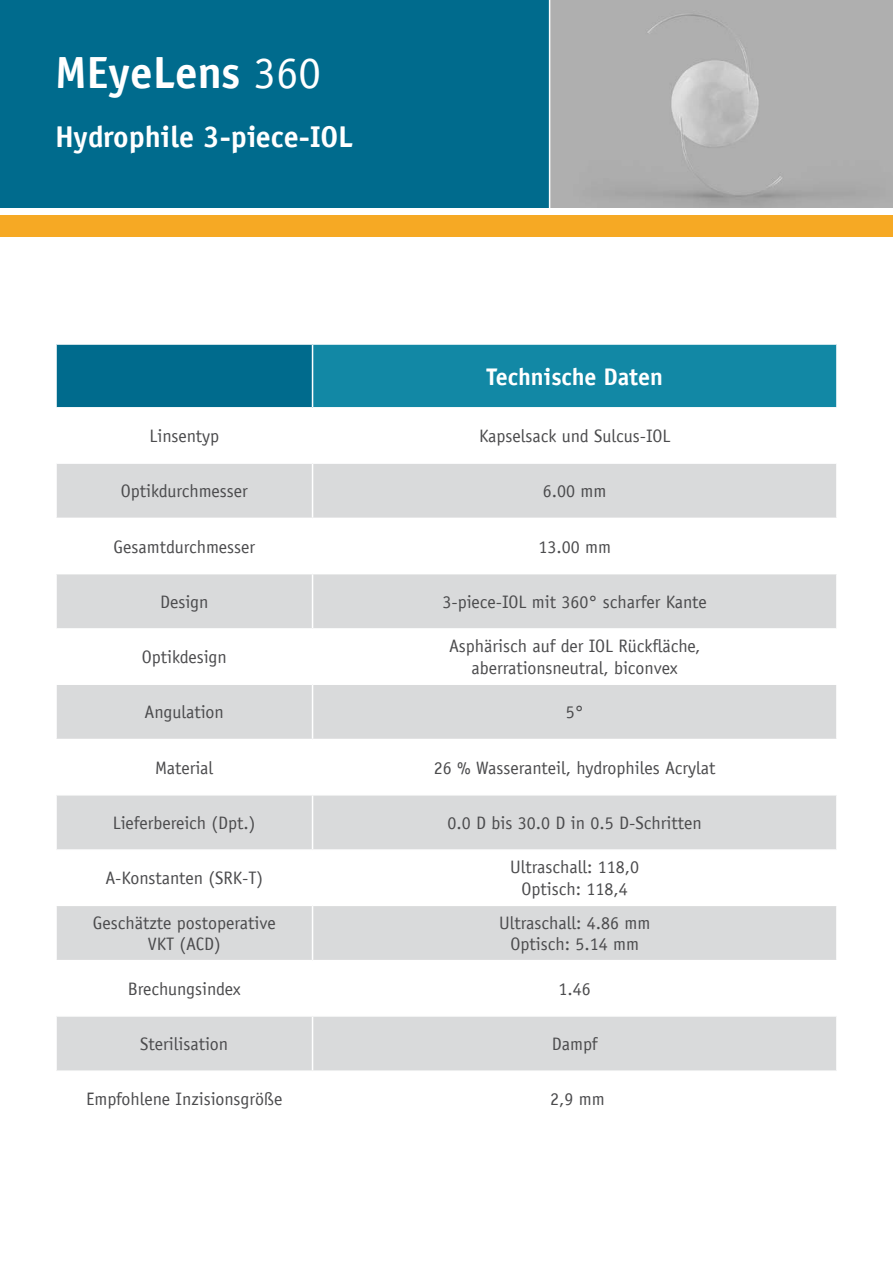
<style>
.page{position:relative;width:893px;height:1263px;background:#fff}
.page>*{position:absolute;margin:0;border:0;box-sizing:border-box;transform-origin:0 0}
.t1{font:700 45px "Officina Sans LT";color:#fff}
.t2{font:700 30px "Officina Sans LT";color:#fff}
.t3{font:700 24px "Officina Sans LT";color:#fff}
.t4{font:18px/21.6px "Officina Sans LT";color:#4b4b4d;text-align:center}
.s1{font-weight:400}
</style>
<div class="page">
<div style="left:0;top:0;width:893px;height:207px;background:#006b8d"></div>
<div style="left:56px;top:344px;width:257px;height:64px;background:#006b8d"></div>
<div style="left:313px;top:344px;width:524px;height:64px;background:#1288a5"></div>
<svg style="left:57px;top:464px;width:779px;height:606px;fill:#d9dadb"></svg>
<hr style="left:55px;top:407px;width:258px;height:2px;background:#fff">
<hr style="left:313px;top:407px;width:525px;height:2px;background:#fff">
<hr style="left:55px;top:343px;width:258px;height:2px;background:#fff">
<hr style="left:55px;top:345px;width:2px;height:62px;background:#fff">
<hr style="left:312px;top:464px;width:1px;height:54px;background:#fff">
<hr style="left:55px;top:518px;width:258px;height:1px;background:#fff">
<hr style="left:313px;top:518px;width:525px;height:1px;background:#fff">
<hr style="left:312px;top:519px;width:1px;height:54px;background:#fff">
<hr style="left:55px;top:573px;width:258px;height:1px;background:#fff">
<hr style="left:313px;top:573px;width:525px;height:1px;background:#fff">
<hr style="left:312px;top:574px;width:1px;height:54px;background:#fff">
<hr style="left:55px;top:628px;width:258px;height:2px;background:#fff">
<hr style="left:313px;top:628px;width:525px;height:2px;background:#fff">
<hr style="left:312px;top:630px;width:1px;height:53px;background:#fff">
<hr style="left:55px;top:683px;width:258px;height:2px;background:#fff">
<hr style="left:313px;top:683px;width:525px;height:2px;background:#fff">
<hr style="left:312px;top:685px;width:1px;height:54px;background:#fff">
<hr style="left:55px;top:739px;width:258px;height:1px;background:#fff">
<hr style="left:313px;top:739px;width:525px;height:1px;background:#fff">
<hr style="left:312px;top:740px;width:1px;height:54px;background:#fff">
<hr style="left:55px;top:794px;width:258px;height:1px;background:#fff">
<hr style="left:313px;top:794px;width:525px;height:1px;background:#fff">
<hr style="left:312px;top:795px;width:1px;height:54px;background:#fff">
<hr style="left:55px;top:849px;width:258px;height:2px;background:#fff">
<hr style="left:313px;top:849px;width:525px;height:2px;background:#fff">
<hr style="left:312px;top:851px;width:1px;height:53px;background:#fff">
<hr style="left:55px;top:904px;width:258px;height:2px;background:#fff">
<hr style="left:313px;top:904px;width:525px;height:2px;background:#fff">
<hr style="left:312px;top:906px;width:1px;height:54px;background:#fff">
<hr style="left:55px;top:960px;width:258px;height:1px;background:#fff">
<hr style="left:313px;top:960px;width:525px;height:1px;background:#fff">
<hr style="left:312px;top:961px;width:1px;height:54px;background:#fff">
<hr style="left:55px;top:1015px;width:258px;height:2px;background:#fff">
<hr style="left:313px;top:1015px;width:525px;height:2px;background:#fff">
<hr style="left:312px;top:1017px;width:1px;height:53px;background:#fff">
<hr style="left:313px;top:343px;width:525px;height:2px;background:#fff">
<hr style="left:312px;top:345px;width:1px;height:62px;background:#fff">
<hr style="left:836px;top:345px;width:2px;height:62px;background:#fff">
<img style="left:550px;top:0;width:343px;height:207px">
<hr style="left:549px;top:0;width:1px;height:269px;background:#fff">
<div style="left:0;top:215px;width:893px;height:21px;background:#f6a924"></div>
<h1 class="t1" style="left:55px;top:44px;width:267px">MEyeLens <span class="s1">360</span></h1>
<h2 class="t2" style="left:55px;top:118px;width:299px">Hydrophile 3-piece-IOL</h2>
<h3 class="t3" style="left:486px;top:361px;width:178px">Technische Daten</h3>
<p class="t4" style="left:149px;top:425px;width:71px">Linsentyp</p>
<p class="t4" style="left:479px;top:425px;width:193px">Kapselsack und Sulcus-IOL</p>
<p class="t4" style="left:121px;top:480px;width:129px">Optikdurchmesser</p>
<p class="t4" style="left:543px;top:480px;width:65px">6.00 mm</p>
<p class="t4" style="left:113px;top:536px;width:143px">Gesamtdurchmesser</p>
<p class="t4" style="left:538px;top:536px;width:74px">13.00 mm</p>
<p class="t4" style="left:160px;top:591px;width:50px">Design</p>
<p class="t4" style="left:443px;top:591px;width:266px">3-piece-IOL mit 360° scharfer Kante</p>
<p class="t4" style="left:142px;top:646px;width:87px">Optikdesign</p>
<p class="t4" style="left:449px;top:635px;width:253px">Asphärisch auf der IOL Rückfläche, aberrationsneutral, biconvex</p>
<p class="t4" style="left:145px;top:701px;width:81px">Angulation</p>
<p class="t4" style="left:566px;top:701px;width:19px">5°</p>
<p class="t4" style="left:155px;top:757px;width:60px">Material</p>
<p class="t4" style="left:434px;top:757px;width:283px">26 % Wasseranteil, hydrophiles Acrylat</p>
<p class="t4" style="left:113px;top:812px;width:144px">Lieferbereich (Dpt.)</p>
<p class="t4" style="left:448px;top:812px;width:256px">0.0 D bis 30.0 D in 0.5 D-Schritten</p>
<p class="t4" style="left:106px;top:867px;width:159px">A-Konstanten (SRK-T)</p>
<p class="t4" style="left:510px;top:856px;width:131px">Ultraschall: 118,0<br>Optisch: 118,4</p>
<p class="t4" style="left:93px;top:912px;width:185px">Geschätzte postoperative<br>VKT (ACD)</p>
<p class="t4" style="left:499px;top:912px;width:153px">Ultraschall: 4.86 mm<br>Optisch: 5.14 mm</p>
<p class="t4" style="left:128px;top:978px;width:115px">Brechungsindex</p>
<p class="t4" style="left:558px;top:978px;width:34px">1.46</p>
<p class="t4" style="left:140px;top:1033px;width:90px">Sterilisation</p>
<p class="t4" style="left:552px;top:1033px;width:47px">Dampf</p>
<p class="t4" style="left:86px;top:1088px;width:198px">Empfohlene Inzisionsgröße</p>
<p class="t4" style="left:550px;top:1088px;width:56px">2,9 mm</p>
</div>
